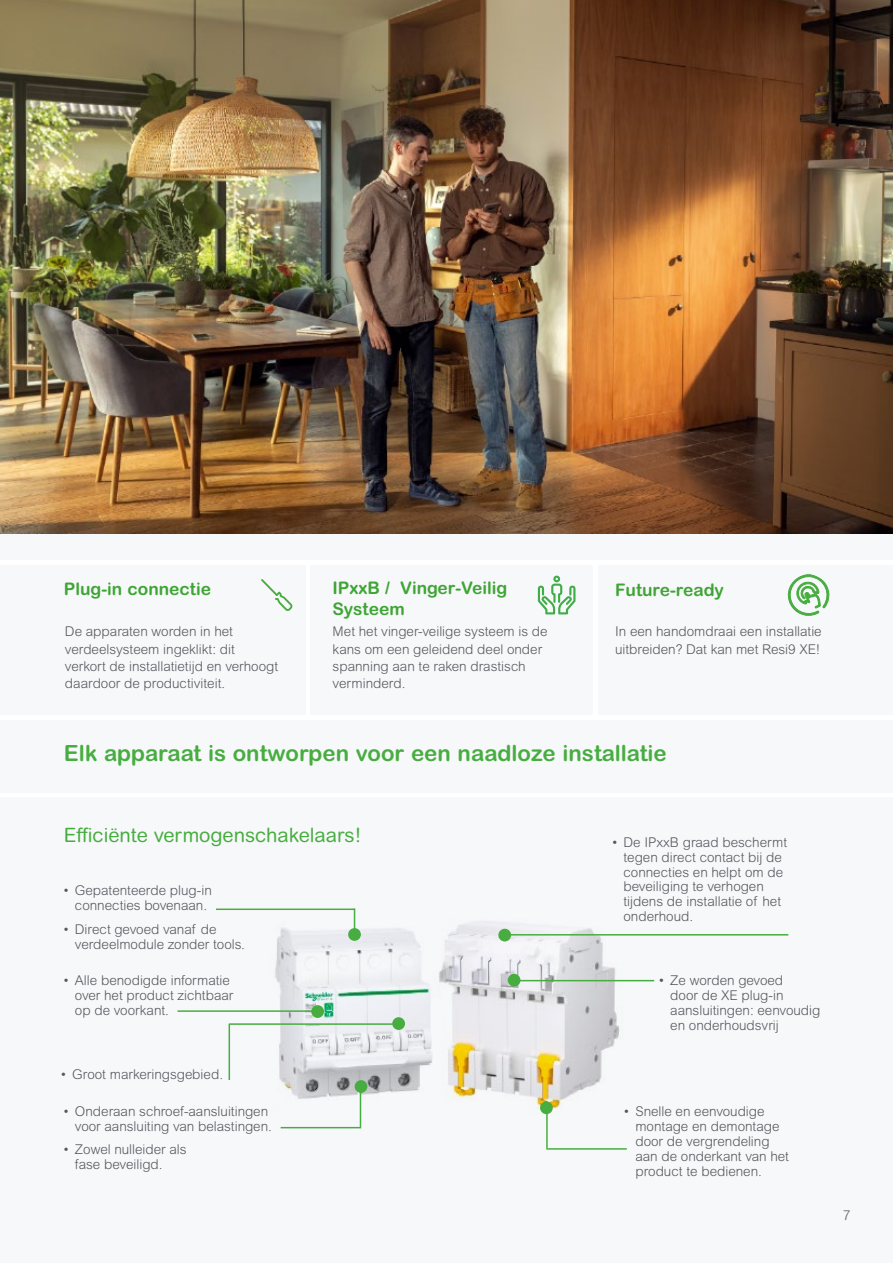
<style>
.page{position:relative;width:893px;height:1263px;background:#fff}
.page>*{position:absolute;margin:0;border:0;box-sizing:border-box;transform-origin:0 0}
.t1{font:700 22.35px "Arial Rounded MT Pro";color:#48ad40}
.t2{font:19.8px "Arial Rounded MT Pro";color:#48ad40}
.t3{font:700 17.4px/20.9px "Arial Rounded MT Pro";color:#3fa535}
.t4{font:300 13.5px/14.9px "Arial Rounded MT Pro";color:#54585e}
</style>
<div class="page">
<div style="left:0;top:798px;width:893px;height:465px;background:#f7f8fa"></div>
<img style="left:275px;top:910px;width:358px;height:204px">
<div style="left:0;top:478px;width:893px;height:82px;background:#f7f8fa"></div>
<div style="left:599px;top:565px;width:294px;height:150px;background:#f7f8fa"></div>
<div style="left:311px;top:565px;width:282px;height:150px;background:#f7f8fa"></div>
<div style="left:0;top:565px;width:305px;height:150px;background:#f7f8fa"></div>
<svg style="left:538px;top:576px;width:37px;height:38px"></svg>
<svg style="left:261px;top:579px;width:31px;height:32px"></svg>
<div style="left:0;top:720px;width:893px;height:72px;background:#f7f8fa"></div>
<div style="left:348px;top:928px;width:13px;height:13px;background:#48ad40;border-radius:50%"></div>
<hr style="left:216px;top:908px;width:139px;height:2px;background:#48ad40">
<div style="left:311px;top:1005px;width:13px;height:13px;background:#48ad40;border-radius:50%"></div>
<hr style="left:178px;top:1010px;width:137px;height:2px;background:#48ad40">
<div style="left:392px;top:1017px;width:13px;height:13px;background:#48ad40;border-radius:50%"></div>
<hr style="left:230px;top:1023px;width:170px;height:2px;background:#48ad40">
<div style="left:355px;top:1080px;width:12px;height:13px;background:#48ad40;border-radius:50%"></div>
<hr style="left:281px;top:1127px;width:80px;height:1px;background:#48ad40">
<hr style="left:229px;top:1023px;width:1px;height:57px;background:#48ad40">
<div style="left:498px;top:929px;width:13px;height:12px;background:#48ad40;border-radius:50%"></div>
<hr style="left:506px;top:934px;width:282px;height:1px;background:#48ad40">
<svg style="left:788px;top:574px;width:42px;height:42px"></svg>
<hr style="left:360px;top:1089px;width:1px;height:38px;background:#48ad40">
<svg style="left:354px;top:908px;width:1px;height:20px"></svg>
<div style="left:508px;top:974px;width:12px;height:12px;background:#48ad40;border-radius:50%"></div>
<hr style="left:516px;top:980px;width:138px;height:1px;background:#48ad40">
<div style="left:540px;top:1101px;width:13px;height:13px;background:#48ad40;border-radius:50%"></div>
<hr style="left:546px;top:1148px;width:81px;height:2px;background:#48ad40">
<hr style="left:546px;top:1111px;width:2px;height:37px;background:#48ad40">
<img style="left:0;top:0;width:893px;height:534px">
<p class="t3" style="left:64px;top:579px;width:149px">Plug-in connectie</p>
<p class="t3" style="left:332px;top:578px;width:177px">IPxxB / Vinger-Veilig<br>Systeem</p>
<p class="t3" style="left:615px;top:580px;width:110px">Future-ready</p>
<p class="t4" style="left:65px;top:623px;width:215px;line-height:17.4px">De apparaten worden in het verdeelsysteem ingeklikt: dit verkort de installatietijd en verhoogt daardoor de productiviteit.</p>
<p class="t4" style="left:333px;top:623px;width:217px;line-height:17.4px">Met het vinger-veilige systeem is de kans om een geleidend deel onder spanning aan te raken drastisch verminderd.</p>
<p class="t4" style="left:615px;top:623px;width:208px;line-height:17.4px">In een handomdraai een installatie uitbreiden? Dat kan met Resi9 XE!</p>
<h1 class="t1" style="left:64px;top:740px;width:605px">Elk apparaat is ontworpen voor een naadloze installatie</h1>
<h2 class="t2" style="left:64px;top:823px;width:299px">Efficiënte vermogenschakelaars!</h2>
<p class="t4" style="left:64px;top:884px;width:150px;text-align:center">• Gepatenteerde plug-in connecties bovenaan.</p>
<p class="t4" style="left:75px;top:922px;width:171px;text-indent:-11px">• Direct gevoed vanaf de verdeelmodule zonder tools.</p>
<p class="t4" style="left:75px;top:974px;width:160px;text-indent:-11px">• Alle benodigde informatie over het product zichtbaar op de voorkant.</p>
<p class="t4" style="left:61px;top:1068px;width:163px">• Groot markeringsgebied.</p>
<p class="t4" style="left:64px;top:1104px;width:210px;text-align:right">• Onderaan schroef-aansluitingen voor aansluiting van belastingen.</p>
<p class="t4" style="left:75px;top:1143px;width:113px;text-indent:-11px">• Zowel nulleider als fase beveiligd.</p>
<p class="t4" style="left:623px;top:835px;width:165px;text-indent:-11px">• De IPxxB graad beschermt tegen direct contact bij de connecties en helpt om de beveiliging te verhogen tijdens de installatie of het onderhoud.</p>
<p class="t4" style="left:670px;top:974px;width:152px;text-indent:-11px">• Ze worden gevoed<br>door de XE plug-in aansluitingen: eenvoudig en onderhoudsvrij</p>
<p class="t4" style="left:635px;top:1104px;width:155px;text-indent:-11px">• Snelle en eenvoudige montage en demontage door de vergrendeling aan de onderkant van het product te bedienen.</p>
<p class="t4" style="left:843px;top:1208px;width:9px">7</p>
</div>
